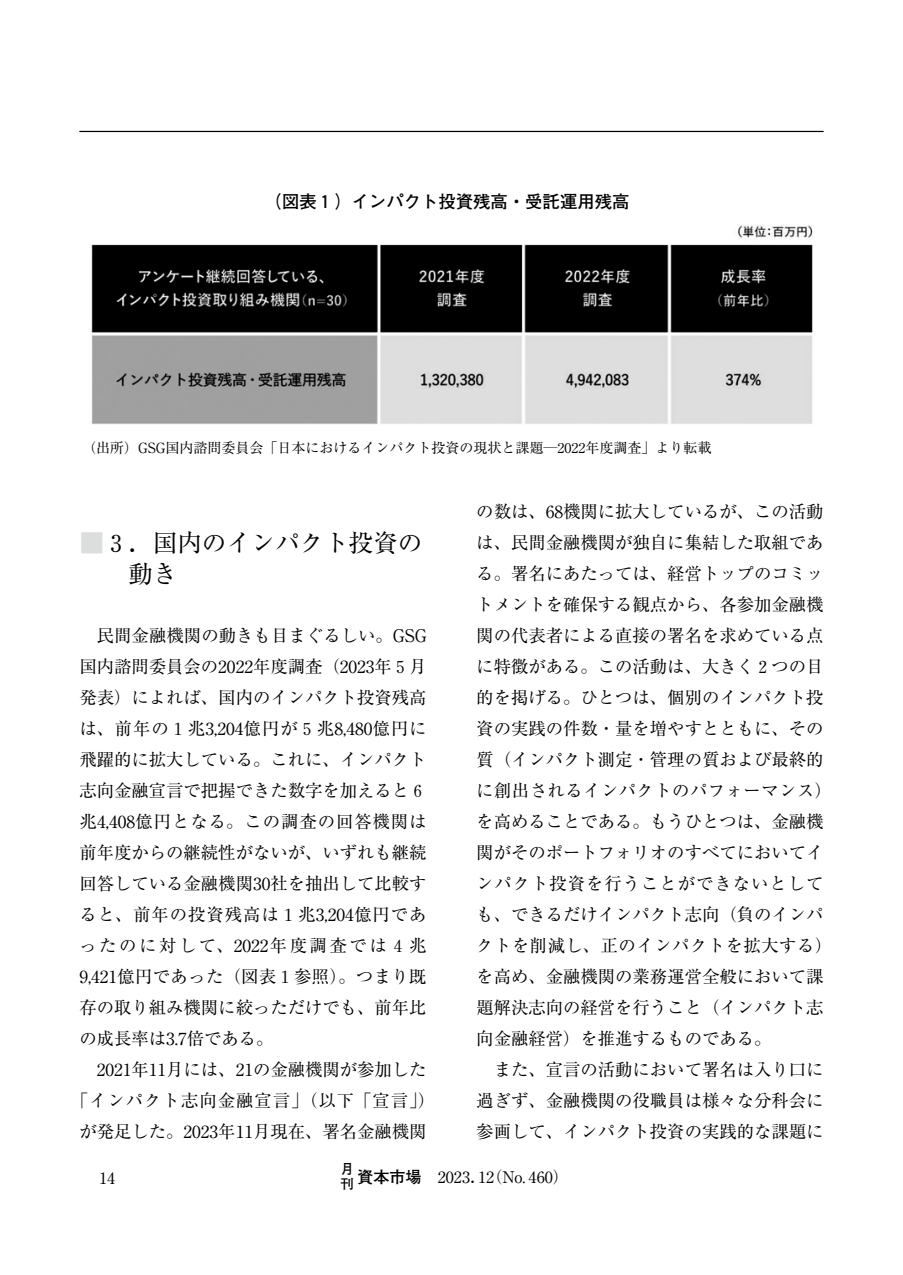
<style>
.page{position:relative;width:903px;height:1275px;background:#fff}
.page>*{position:absolute;margin:0;border:0;box-sizing:border-box;transform-origin:0 0}
.t1{font:24.5px/31px "Ryumin";color:#000}
.t2{font:17.32px/31px "Ryumin";color:#000}
.t3{font:17.32px "Ryumin";letter-spacing:.055em;color:#000}
.t4{font:17.32px "Ryumin";letter-spacing:.05em;color:#000}
.t5{font:17.32px "Ryumin";letter-spacing:.02em;color:#000}
.t6{font:17.32px "Ryumin";letter-spacing:.06em;color:#000}
.t7{font:700 17.32px "Futo Go B101";color:#000}
.t8{font:17.32px "Ryumin";letter-spacing:.15em;color:#000}
.t9{font:16.1px "Ryumin";color:#000}
.t10{font:14px "Ryumin";color:#000}
.t11{font:700 13.65px "Futo Go B101";color:#000}
.s1{color:#dcdddd}
.s2{font-family:"Futo Go B101";font-weight:700}
</style>
<div class="page">
<hr style="left:79px;top:131px;width:744px;height:1px;background:#000">
<img style="left:91px;top:225px;width:722px;height:200px">
<p class="t7" style="left:265px;top:192px;width:366px">（図表１）インパクト投資残高・受託運用残高</p>
<p class="t10" style="left:82px;top:440px;width:631px">（出所）GSG国内諮問委員会「日本におけるインパクト投資の現状と課題―2022年度調査」より転載</p>
<h1 class="t1" style="left:128px;top:527px;width:296px;text-indent:-49px"><span class="s1">■</span>３．国内のインパクト投資の動き</h1>
<p class="t2" style="left:79px;top:620px;width:349px">　民間金融機関の動きも目まぐるしい。GSG</p>
<p class="t2" style="left:79px;top:651px;width:349px">国内諮問委員会の2022年度調査（2023年５月</p>
<p class="t2" style="left:79px;top:682px;width:349px">発表）によれば、国内のインパクト投資残高</p>
<p class="t4" style="left:79px;top:718px;width:349px">は、前年の１兆3,204億円が５兆8,480億円に</p>
<p class="t2" style="left:79px;top:744px;width:349px">飛躍的に拡大している。これに、インパクト</p>
<p class="t2" style="left:79px;top:775px;width:349px">志向金融宣言で把握できた数字を加えると６</p>
<p class="t3" style="left:79px;top:811px;width:349px">兆4,408億円となる。この調査の回答機関は</p>
<p class="t2" style="left:79px;top:837px;width:349px">前年度からの継続性がないが、いずれも継続</p>
<p class="t2" style="left:79px;top:868px;width:349px">回答している金融機関30社を抽出して比較す</p>
<p class="t3" style="left:79px;top:904px;width:349px">ると、前年の投資残高は１兆3,204億円であ</p>
<p class="t8" style="left:79px;top:935px;width:349px">ったのに対して、2022年度調査では４兆</p>
<p class="t5" style="left:79px;top:966px;width:349px">9,421億円であった（図表１参照）。つまり既</p>
<p class="t2" style="left:79px;top:992px;width:349px">存の取り組み機関に絞っただけでも、前年比</p>
<p class="t2" style="left:79px;top:1023px;width:196px">の成長率は3.7倍である。</p>
<p class="t2" style="left:79px;top:1054px;width:349px">　2021年11月には、21の金融機関が参加した</p>
<p class="t6" style="left:71px;top:1090px;width:366px">「インパクト志向金融宣言」（以下「宣言」）</p>
<p class="t2" style="left:79px;top:1116px;width:349px">が発足した。2023年11月現在、署名金融機関</p>
<p class="t2" style="left:476px;top:496px;width:357px">の数は、68機関に拡大しているが、この活動は、民間金融機関が独自に集結した取組である。署名にあたっては、経営トップのコミットメントを確保する観点から、各参加金融機関の代表者による直接の署名を求めている点に特徴がある。この活動は、大きく２つの目的を掲げる。ひとつは、個別のインパクト投資の実践の件数・量を増やすとともに、その質（インパクト測定・管理の質および最終的に創出されるインパクトのパフォーマンス）を高めることである。もうひとつは、金融機関がそのポートフォリオのすべてにおいてインパクト投資を行うことができないとしても、できるだけインパクト志向（負のインパクトを削減し、正のインパクトを拡大する）を高め、金融機関の業務運営全般において課題解決志向の経営を行うこと（インパクト志向金融経営）を推進するものである。<br>　また、宣言の活動において署名は入り口に過ぎず、金融機関の役職員は様々な分科会に参画して、インパクト投資の実践的な課題に</p>
<p class="t9" style="left:99px;top:1168px;width:18px">14</p>
<p class="t11" style="left:340px;top:1161px;width:15px">月</p>
<p class="t9" style="left:340px;top:1167px;width:230px"><sub>刊</sub><span class="s2">資本市場　</span>2023．12（No. 460）</p>
</div>
